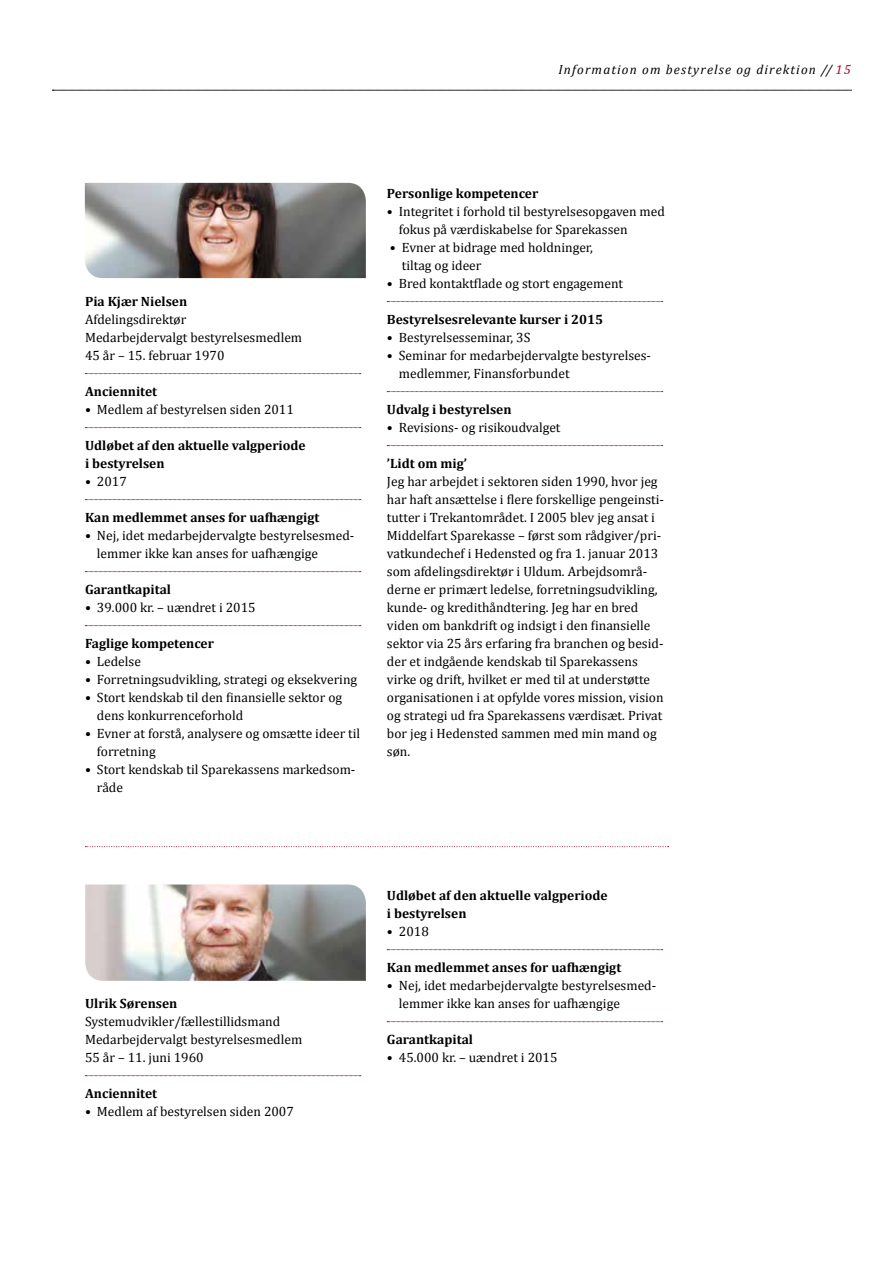
<style>
.page{position:relative;width:893px;height:1263px;background:#fff}
.page>*{position:absolute;margin:0;border:0;box-sizing:border-box;transform-origin:0 0}
.t1{font:13.5px/18px "Cambria";color:#000}
.t2{font:700 13.5px/18px "Cambria";color:#000}
.t3{font:italic 13.2px "Cambria";letter-spacing:.09em;color:#000}
.s1{color:#a70925}
</style>
<div class="page">
<svg style="left:52px;top:90px;width:799px;height:1px"></svg>
<img style="left:85px;top:884px;width:281px;height:97px">
<svg style="left:85px;top:846px;width:584px;height:1px"></svg>
<svg style="left:85px;top:373px;width:276px;height:1px"></svg>
<svg style="left:85px;top:427px;width:276px;height:1px"></svg>
<svg style="left:85px;top:499px;width:276px;height:1px"></svg>
<svg style="left:85px;top:571px;width:276px;height:1px"></svg>
<svg style="left:85px;top:625px;width:276px;height:1px"></svg>
<svg style="left:387px;top:301px;width:276px;height:1px"></svg>
<svg style="left:387px;top:391px;width:276px;height:1px"></svg>
<svg style="left:387px;top:445px;width:276px;height:1px"></svg>
<svg style="left:85px;top:1075px;width:276px;height:1px"></svg>
<svg style="left:387px;top:949px;width:276px;height:1px"></svg>
<svg style="left:387px;top:1021px;width:276px;height:1px"></svg>
<img style="left:85px;top:183px;width:281px;height:95px">
<p class="t3" style="left:558px;top:60px;width:294px">Information om bestyrelse og direktion // <span class="s1">15</span></p>
<p class="t2" style="left:85px;top:292px;width:104px">Pia Kjær Nielsen</p>
<p class="t1" style="left:85px;top:310px;width:219px">Afdelingsdirektør<br>Medarbejdervalgt bestyrelsesmedlem<br>45 år – 15. februar 1970</p>
<p class="t2" style="left:85px;top:382px;width:74px">Anciennitet</p>
<p class="t1" style="left:85px;top:400px;width:210px">• Medlem af bestyrelsen siden 2011</p>
<p class="t2" style="left:85px;top:436px;width:222px">Udløbet af den aktuelle valgperiode i bestyrelsen</p>
<p class="t1" style="left:85px;top:472px;width:43px">• 2017</p>
<p class="t2" style="left:85px;top:508px;width:236px">Kan medlemmet anses for uafhængigt</p>
<p class="t1" style="left:97px;top:526px;width:259px;text-indent:-12px">• Nej, idet medarbejdervalgte bestyrelsesmed&shy;lemmer ikke kan anses for uafhængige</p>
<p class="t2" style="left:85px;top:580px;width:88px">Garantkapital</p>
<p class="t1" style="left:85px;top:598px;width:172px">• 39.000 kr. – uændret i 2015</p>
<p class="t2" style="left:85px;top:634px;width:130px">Faglige kompetencer</p>
<p class="t1" style="left:85px;top:652px;width:57px">• Ledelse</p>
<p class="t1" style="left:85px;top:670px;width:274px">• Forretningsudvikling, strategi og eksekvering</p>
<p class="t1" style="left:97px;top:688px;width:247px;text-indent:-12px">• Stort kendskab til den finansielle sektor og dens konkurrenceforhold</p>
<p class="t1" style="left:97px;top:724px;width:265px;text-indent:-12px">• Evner at forstå, analysere og omsætte ideer til forretning</p>
<p class="t1" style="left:97px;top:760px;width:260px;text-indent:-12px">• Stort kendskab til Sparekassens markedsom&shy;råde</p>
<p class="t2" style="left:387px;top:184px;width:153px">Personlige kompetencer</p>
<p class="t1" style="left:399px;top:202px;width:268px;text-indent:-12px">• Integritet i forhold til bestyrelsesopgaven med fokus på værdiskabelse for Sparekassen</p>
<p class="t1" style="left:402px;top:238px;width:193px;text-indent:-12px">• Evner at bidrage med holdninger, tiltag og ideer</p>
<p class="t1" style="left:387px;top:274px;width:238px">• Bred kontaktflade og stort engagement</p>
<p class="t2" style="left:387px;top:310px;width:218px">Bestyrelsesrelevante kurser i 2015</p>
<p class="t1" style="left:387px;top:328px;width:145px">• Bestyrelsesseminar, 3S</p>
<p class="t1" style="left:399px;top:346px;width:254px;text-indent:-12px">• Seminar for medarbejdervalgte bestyrelses&shy;medlemmer, Finansforbundet</p>
<p class="t2" style="left:387px;top:400px;width:126px">Udvalg i bestyrelsen</p>
<p class="t1" style="left:387px;top:418px;width:175px">• Revisions- og risikoudvalget</p>
<p class="t2" style="left:387px;top:454px;width:82px">’Lidt om mig’</p>
<p class="t1" style="left:387px;top:472px;width:278px">Jeg har arbejdet i sektoren siden 1990, hvor jeg har haft ansættelse i flere forskellige pengeinsti&shy;tutter i Trekantområdet. I 2005 blev jeg ansat i Middelfart Sparekasse – først som rådgiver/pri&shy;vatkundechef i Hedensted og fra 1. januar 2013 som afdelingsdirektør i Uldum. Arbejdsområ&shy;derne er primært ledelse, forretningsudvikling, kunde- og kredithåndtering. Jeg har en bred viden om bankdrift og indsigt i den finansielle sektor via 25 års erfaring fra branchen og besid&shy;der et indgående kendskab til Sparekassens virke og drift, hvilket er med til at understøtte organisationen i at opfylde vores mission, vision og strategi ud fra Sparekassens værdisæt. Privat bor jeg i Hedensted sammen med min mand og søn.</p>
<p class="t2" style="left:85px;top:994px;width:94px">Ulrik Sørensen</p>
<p class="t1" style="left:85px;top:1012px;width:219px">Systemudvikler/fællestillidsmand<br>Medarbejdervalgt bestyrelsesmedlem<br>55 år – 11. juni 1960</p>
<p class="t2" style="left:85px;top:1084px;width:74px">Anciennitet</p>
<p class="t1" style="left:85px;top:1102px;width:210px">• Medlem af bestyrelsen siden 2007</p>
<p class="t2" style="left:387px;top:886px;width:222px">Udløbet af den aktuelle valgperiode i bestyrelsen</p>
<p class="t1" style="left:387px;top:922px;width:43px">• 2018</p>
<p class="t2" style="left:387px;top:958px;width:236px">Kan medlemmet anses for uafhængigt</p>
<p class="t1" style="left:399px;top:976px;width:259px;text-indent:-12px">• Nej, idet medarbejdervalgte bestyrelsesmed&shy;lemmer ikke kan anses for uafhængige</p>
<p class="t2" style="left:387px;top:1030px;width:88px">Garantkapital</p>
<p class="t1" style="left:387px;top:1048px;width:172px">• 45.000 kr. – uændret i 2015</p>
</div>
